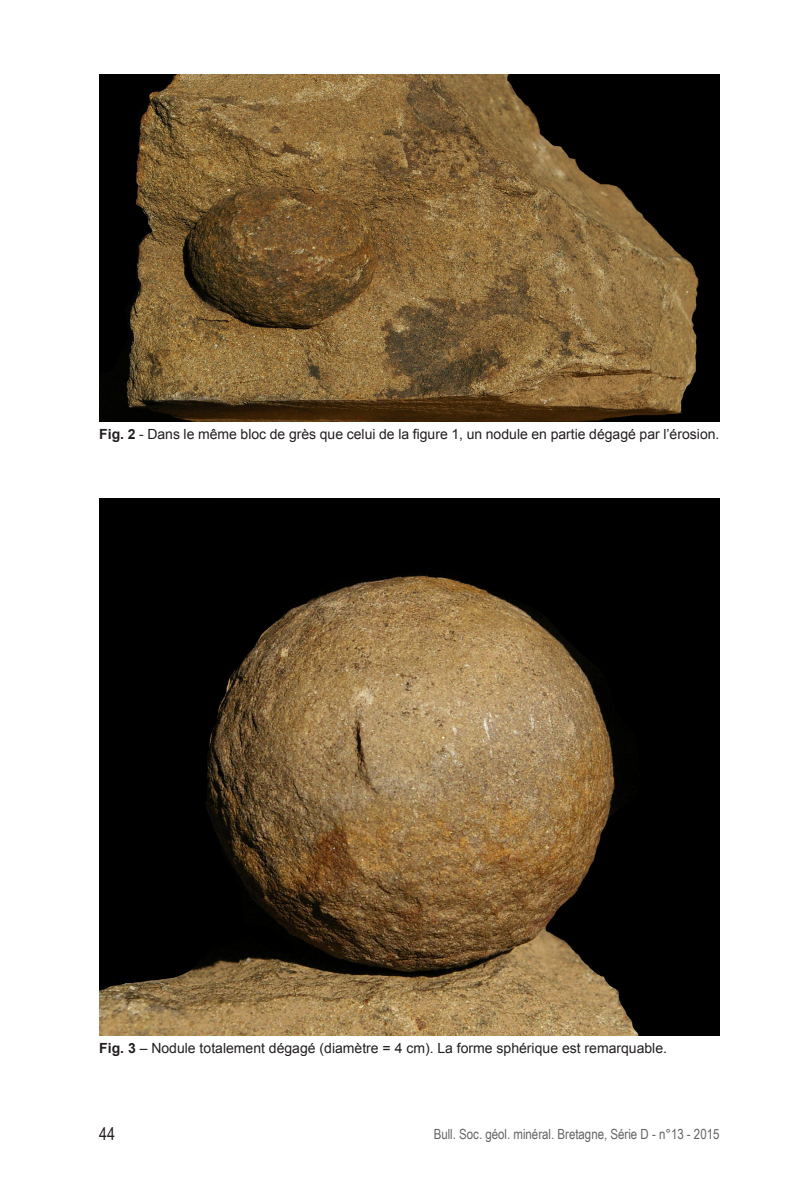
<style>
.page{position:relative;width:794px;height:1191px;background:#fff}
.page>*{position:absolute;margin:0;border:0;box-sizing:border-box;transform-origin:0 0}
.t1{font:17.5px "Arial Narrow";color:#231f20}
.t2{font:14px "Arial";color:#231f20}
.t3{font:14px "Arial Narrow";color:#636366}
.s1{font-weight:700}
</style>
<div class="page">
<img style="left:99px;top:74px;width:620px;height:348px">
<img style="left:99px;top:499px;width:620px;height:536px">
<p class="t2" style="left:99px;top:424px;width:621px"><span class="s1">Fig. 2</span> - Dans le même bloc de grès que celui de la figure 1, un nodule en partie dégagé par l’érosion.</p>
<p class="t2" style="left:99px;top:1038px;width:569px"><span class="s1">Fig. 3</span> – Nodule totalement dégagé (diamètre = 4 cm). La forme sphérique est remarquable.</p>
<p class="t1" style="left:99px;top:1121px;width:17px">44</p>
<p class="t3" style="left:434px;top:1124px;width:287px">Bull. Soc. géol. minéral. Bretagne, Série D - n°13 - 2015</p>
</div>
